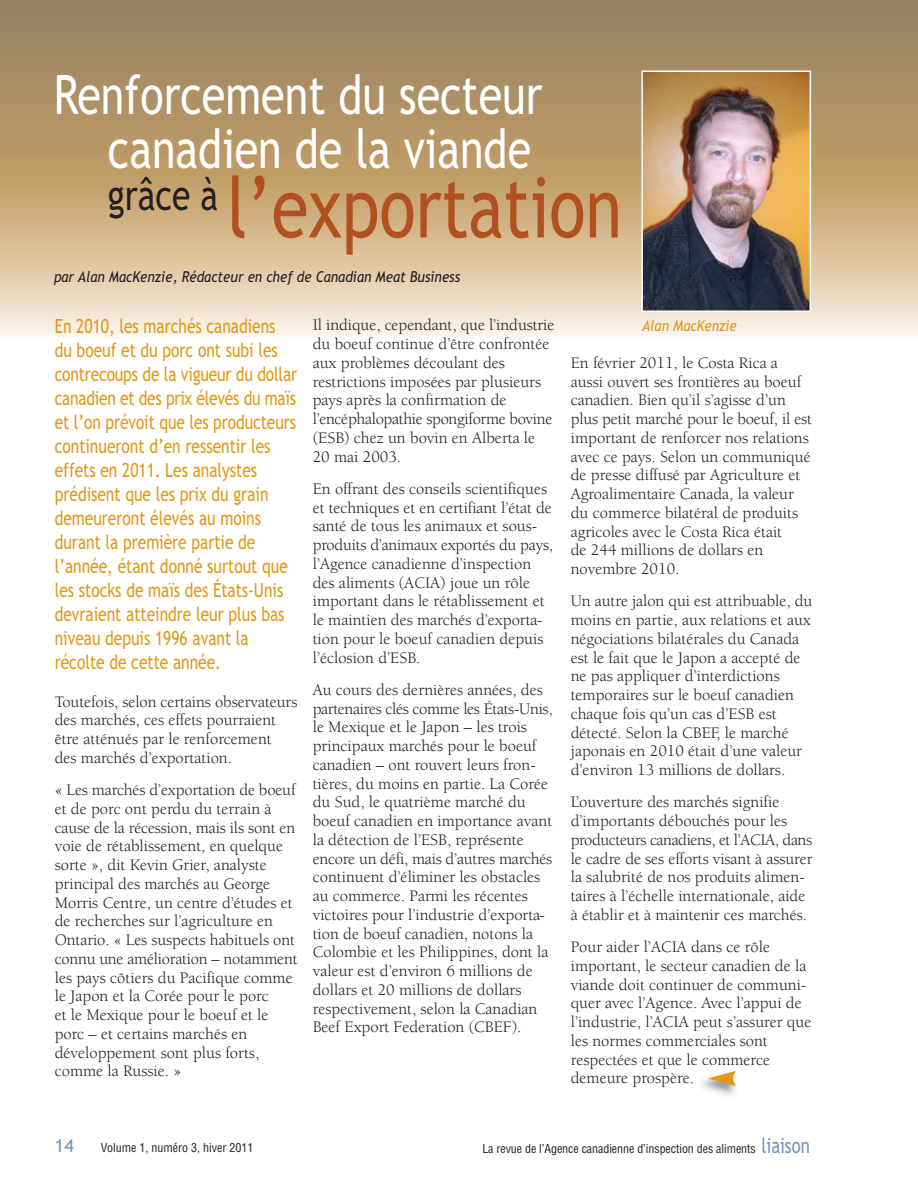
<style>
.page{position:relative;width:918px;height:1188px;background:#fff}
.page>*{position:absolute;margin:0;border:0;box-sizing:border-box;transform-origin:0 0}
.t1{font:84px "Trebuchet MS";color:#b0511f;scale:.8 1}
.t2{font:54px/54px "Trebuchet MS";color:#fff;text-align:right;scale:.8 1}
.t3{font:42px "Trebuchet MS";color:#231f20;scale:.8 1}
.t4{font:19.5px/24px "Trebuchet MS";color:#e29717;scale:.8 1}
.t5{font:18px "Trebuchet MS";color:#7592c1}
.t6{font:16.5px/18.8px "Berkeley";color:#231f20}
.t7{font:italic 15px "Trebuchet MS";color:#231f20;scale:.9 1}
.t8{font:italic 15px "Trebuchet MS";color:#e29717;scale:.9 1}
.t9{font:condensed 12px "Helvetica";letter-spacing:-.005em;color:#231f20}
.s1{font-family:"Trebuchet MS";font-stretch:normal;font-size:21px;color:#7592c1}
</style>
<div class="page">
<img style="left:0;top:0;width:918px;height:338px">
<img style="left:644px;top:73px;width:164px;height:236px">
<div style="left:641px;top:70px;width:170px;height:242px;border:2px solid #fff"></div>
<img style="left:702px;top:1077px;width:34px;height:19px">
<svg style="left:708px;top:1071px;width:28px;height:15px"></svg>
<h2 class="t2" style="left:54px;top:73px;width:612px">Renforcement du secteur canadien de la viande</h2>
<h3 class="t3" style="left:108px;top:179px;width:139px">grâce à</h3>
<h1 class="t1" style="left:227px;top:175px;width:495px">l’exportation</h1>
<p class="t7" style="left:54px;top:271px;width:453px">par Alan MacKenzie, Rédacteur en chef de Canadian Meat Business</p>
<p class="t4" style="left:55px;top:316px;width:305px">En 2010, les marchés canadiens du boeuf et du porc ont subi les contrecoups de la vigueur du dollar canadien et des prix élevés du maïs et l’on prévoit que les producteurs continueront d’en ressentir les effets en 2011. Les analystes prédisent que les prix du grain demeureront élevés au moins durant la première partie de l’année, étant donné surtout que les stocks de maïs des États-Unis devraient atteindre leur plus bas niveau depuis 1996 avant la récolte de cette année.</p>
<p class="t6" style="left:55px;top:694px;width:244px">Toutefois, selon certains observateurs des marchés, ces effets pourraient être atténués par le renforcement des marchés d’exportation.</p>
<p class="t6" style="left:55px;top:782px;width:244px">« Les marchés d’exportation de boeuf et de porc ont perdu du terrain à cause de la récession, mais ils sont en voie de rétablissement, en quelque sorte », dit Kevin Grier, analyste principal des marchés au George<br>Morris Centre, un centre d’études et de recherches sur l’agriculture en<br>Ontario. « Les suspects habituels ont connu une amélioration – notamment les pays côtiers du Pacifique comme le Japon et la Corée pour le porc<br>et le Mexique pour le boeuf et le porc – et certains marchés en développement sont plus forts, comme la Russie. »</p>
<p class="t6" style="left:313px;top:317px;width:243px">Il indique, cependant, que l’industrie du boeuf continue d’être confrontée aux problèmes découlant des restrictions imposées par plusieurs pays après la confirmation de l’encéphalopathie spongiforme bovine (ESB) chez un bovin en Alberta le<br>20 mai 2003.</p>
<p class="t6" style="left:313px;top:481px;width:242px">En offrant des conseils scientifiques et techniques et en certifiant l’état de santé de tous les animaux et sous&shy;produits d’animaux exportés du pays, l’Agence canadienne d’inspection des aliments (ACIA) joue un rôle important dans le rétablissement et le maintien des marchés d’exporta&shy;tion pour le boeuf canadien depuis l’éclosion d’ESB.</p>
<p class="t6" style="left:313px;top:682px;width:241px">Au cours des dernières années, des partenaires clés comme les États-Unis, le Mexique et le Japon – les trois principaux marchés pour le boeuf canadien – ont rouvert leurs fron&shy;tières, du moins en partie. La Corée du Sud, le quatrième marché du boeuf canadien en importance avant la détection de l’ESB, représente encore un défi, mais d’autres marchés continuent d’éliminer les obstacles au commerce. Parmi les récentes victoires pour l’industrie d’exporta&shy;tion de boeuf canadien, notons la Colombie et les Philippines, dont la valeur est d’environ 6 millions de dollars et 20 millions de dollars respectivement, selon la Canadian Beef Export Federation (CBEF).</p>
<p class="t8" style="left:642px;top:319px;width:107px">Alan MacKenzie</p>
<p class="t6" style="left:571px;top:355px;width:243px">En février 2011, le Costa Rica a aussi ouvert ses frontières au boeuf canadien. Bien qu’il s’agisse d’un plus petit marché pour le boeuf, il est important de renforcer nos relations avec ce pays. Selon un communiqué de presse diffusé par Agriculture et<br>Agroalimentaire Canada, la valeur du commerce bilatéral de produits agricoles avec le Costa Rica était<br>de 244 millions de dollars en novembre 2010.</p>
<p class="t6" style="left:571px;top:593px;width:243px">Un autre jalon qui est attribuable, du moins en partie, aux relations et aux négociations bilatérales du Canada est le fait que le Japon a accepté de ne pas appliquer d’interdictions temporaires sur le boeuf canadien chaque fois qu’un cas d’ESB est détecté. Selon la CBEF, le marché japonais en 2010 était d’une valeur d’environ 13 millions de dollars.</p>
<p class="t6" style="left:571px;top:794px;width:243px">L’ouverture des marchés signifie d’importants débouchés pour les producteurs canadiens, et l’ACIA, dans le cadre de ses efforts visant à assurer la salubrité de nos produits alimen&shy;taires à l’échelle internationale, aide à établir et à maintenir ces marchés.</p>
<p class="t6" style="left:571px;top:939px;width:242px">Pour aider l’ACIA dans ce rôle important, le secteur canadien de la viande doit continuer de communi&shy;quer avec l’Agence. Avec l’appui de l’industrie, l’ACIA peut s’assurer que les normes commerciales sont respectées et que le commerce demeure prospère.</p>
<p class="t5" style="left:55px;top:1139px;width:20px">14</p>
<p class="t9" style="left:101px;top:1143px;width:154px">Volume 1, numéro 3, hiver 2011</p>
<p class="t9" style="left:482px;top:1144px;width:329px">La revue de l’Agence canadienne d’inspection des aliments <span class="s1">liaison</span></p>
</div>
